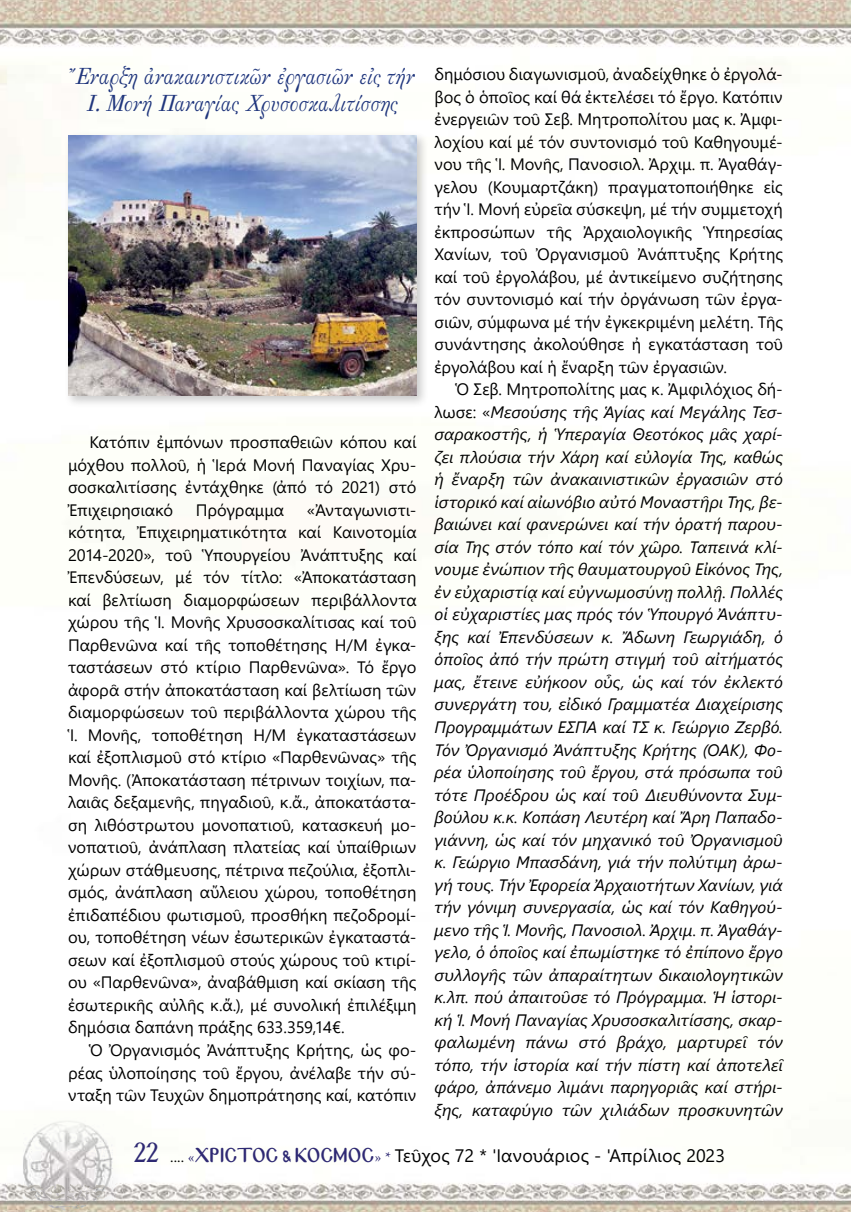
<style>
.page{position:relative;width:851px;height:1212px;background:#fff}
.page>*{position:absolute;margin:0;border:0;box-sizing:border-box;transform-origin:0 0}
.t1{font:24.75px/27px "GFS Solomos";letter-spacing:.005em;color:#20367d;text-align:center;scale:.91 1}
.t2{font:18px "Segoe UI";color:#000}
.t3{font:16.5px/22.5px "Segoe UI";color:#000;text-align:justify}
.t4{font:italic 16.5px/22.5px "Segoe UI";letter-spacing:.005em;color:#000;text-align:justify}
.s1{font-style:normal}
.s2{font-family:"Ag Symeon UC";font-size:30px;color:#2e2973}
.s3{font-family:"Minion Pro";font-size:15px}
.s4{font-family:"Minion Pro";font-size:15px;color:#2e2973}
.s5{font-family:"Mg Byzantine UC Pol Normal";font-size:17.55px;color:#2e2973}
</style>
<div class="page">
<img style="left:0;top:0;width:850px;height:543px">
<img style="left:0;top:1120px;width:850px;height:92px">
<div style="left:64px;top:131px;width:364px;height:276px;background:#000;opacity:.21"></div>
<img style="left:68px;top:135px;width:348px;height:260px">
<h1 class="t1" style="left:69px;top:64px;width:381px">Ἔναρξη ἀνακαινιστικῶν ἐργασιῶν εἰς τήν<br>Ι. Μονή Παναγίας Χρυσοσκαλιτίσσης</h1>
<p class="t3" style="left:68px;top:430px;width:350px;text-indent:21px">Κατόπιν ἐμπόνων προσπαθειῶν κόπου καί μόχθου πολλοῦ, ἡ Ἱερά Μονή Παναγίας Χρυ&shy;σοσκαλιτίσσης ἐντάχθηκε (ἀπό τό 2021) στό Ἐπιχειρησιακό</p>
<p class="t3" style="left:196px;top:497px;width:90px">Πρόγραμμα</p>
<p class="t3" style="left:68px;top:497px;width:350px;text-indent:239px">«Ἀνταγωνιστι&shy;κότητα, Ἐπιχειρηματικότητα καί Καινοτομία 2014-2020», τοῦ Ὑπουργείου Ἀνάπτυξης καί Ἐπενδύσεων, μέ τόν τίτλο: «Ἀποκατάσταση καί βελτίωση διαμορφώσεων περιβάλλοντα χώρου τῆς Ἱ. Μονῆς Χρυσοσκαλίτισας καί τοῦ Παρθενῶνα καί τῆς τοποθέτησης H/M ἐγκα&shy;ταστάσεων στό κτίριο Παρθενῶνα». Τό ἔργο ἀφορᾶ στήν ἀποκατάσταση καί βελτίωση τῶν διαμορφώσεων τοῦ περιβάλλοντα χώρου τῆς Ἱ. Μονῆς, τοποθέτηση Η/Μ ἐγκαταστάσεων καί ἐξοπλισμοῦ στό κτίριο «Παρθενῶνας» τῆς Μονῆς. (Ἀποκατάσταση πέτρινων τοιχίων, πα&shy;λαιᾶς δεξαμενῆς, πηγαδιοῦ, κ.ἄ., ἀποκατάστα&shy;ση λιθόστρωτου μονοπατιοῦ, κατασκευή μο&shy;νοπατιοῦ, ἀνάπλαση πλατείας καί ὑπαίθριων χώρων στάθμευσης, πέτρινα πεζούλια, ἐξοπλι&shy;σμός, ἀνάπλαση αὔλειου χώρου, τοποθέτηση ἐπιδαπέδιου φωτισμοῦ, προσθήκη πεζοδρομί&shy;ου, τοποθέτηση νέων ἐσωτερικῶν ἐγκαταστά&shy;σεων καί ἐξοπλισμοῦ στούς χώρους τοῦ κτιρί&shy;ου «Παρθενῶνα», ἀναβάθμιση καί σκίαση τῆς ἐσωτερικῆς αὐλῆς κ.ἄ.), μέ συνολική ἐπιλέξιμη δημόσια δαπάνη πράξης 633.359,14€.</p>
<p class="t3" style="left:68px;top:1037px;width:350px;text-indent:21px">Ὁ Ὀργανισμός Ἀνάπτυξης Κρήτης, ὡς φο&shy;ρέας ὑλοποίησης τοῦ ἔργου, ἀνέλαβε τήν σύ&shy;νταξη τῶν Τευχῶν δημοπράτησης καί, κατόπιν</p>
<p class="t3" style="left:434px;top:62px;width:350px">δημόσιου διαγωνισμοῦ, ἀναδείχθηκε ὁ ἐργολά&shy;βος ὁ ὁποῖος καί θά ἐκτελέσει τό ἔργο. Κατόπιν ἐνεργειῶν τοῦ Σεβ. Μητροπολίτου μας κ. Ἀμφι&shy;λοχίου καί μέ τόν συντονισμό τοῦ Καθηγουμέ&shy;νου τῆς Ἱ. Μονῆς, Πανοσιολ. Ἀρχιμ. π. Ἀγαθάγ&shy;γελου (Κουμαρτζάκη) πραγματοποιήθηκε εἰς τήν Ἱ. Μονή εὐρεῖα σύσκεψη, μέ τήν συμμετοχή ἐκπροσώπων τῆς Ἀρχαιολογικῆς Ὑπηρεσίας Χανίων, τοῦ Ὀργανισμοῦ Ἀνάπτυξης Κρήτης καί τοῦ ἐργολάβου, μέ ἀντικείμενο συζήτησης τόν συντονισμό καί τήν ὀργάνωση τῶν ἐργα&shy;σιῶν, σύμφωνα μέ τήν ἐγκεκριμένη μελέτη. Τῆς συνάντησης ἀκολούθησε ἠ εγκατάσταση τοῦ ἐργολάβου καί ἡ ἔναρξη τῶν ἐργασιῶν.</p>
<p class="t4" style="left:434px;top:376px;width:350px;text-indent:21px"><span class="s1">Ὁ Σεβ. Μητροπολίτης μας κ. Ἀμφιλόχιος δή&shy;λωσε: «</span>Μεσούσης τῆς Ἁγίας καί Μεγάλης Τεσ&shy;σαρακοστῆς, ἡ Ὑπεραγία Θεοτόκος μᾶς χαρί&shy;ζει πλούσια τήν Χάρη καί εὐλογία Της, καθώς ἡ ἔναρξη τῶν ἀνακαινιστικῶν ἐργασιῶν στό ἱστορικό καί αἰωνόβιο αὐτό Μοναστῆρι Της, βε&shy;βαιώνει καί φανερώνει καί τήν ὁρατή παρου&shy;σία Της στόν τόπο καί τόν χῶρο. Ταπεινά κλί&shy;νουμε ἐνώπιον τῆς θαυματουργοῦ Εἰκόνος Της, ἐν εὐχαριστίᾳ καί εὐγνωμοσύνῃ πολλῇ. Πολλές οἱ εὐχαριστίες μας πρός τόν Ὑπουργό Ἀνάπτυ&shy;ξης καί Ἐπενδύσεων κ. Ἄδωνη Γεωργιάδη, ὁ ὁποῖος ἀπό τήν πρώτη στιγμή τοῦ αἰτήματός μας, ἔτεινε εὐήκοον οὖς, ὡς καί τόν ἐκλεκτό συνεργάτη του, εἰδικό Γραμματέα Διαχείρισης Προγραμμάτων ΕΣΠΑ καί ΤΣ κ. Γεώργιο Ζερβό.<br>Τόν Ὀργανισμό Ἀνάπτυξης Κρήτης (ΟΑΚ), Φο&shy;ρέα ὑλοποίησης τοῦ ἔργου, στά πρόσωπα τοῦ τότε Προέδρου ὡς καί τοῦ Διευθύνοντα Συμ&shy;βούλου κ.κ. Κοπάση Λευτέρη καί Ἄρη Παπαδο&shy;γιάννη, ὡς καί τόν μηχανικό τοῦ Ὀργανισμοῦ κ. Γεώργιο Μπασδάνη, γιά τήν πολύτιμη ἀρω&shy;γή τους. Τήν Ἐφορεία Ἀρχαιοτήτων Χανίων, γιά τήν γόνιμη συνεργασία, ὡς καί τόν Καθηγού&shy;μενο τῆς Ἱ. Μονῆς, Πανοσιολ. Ἀρχιμ. π. Ἀγαθάγ&shy;γελο, ὁ ὁποῖος καί ἐπωμίστηκε τό ἐπίπονο ἔργο συλλογῆς τῶν ἀπαραίτητων δικαιολογητικῶν κ.λπ. πού ἀπαιτοῦσε τό Πρόγραμμα. Ἡ ἱστορι&shy;κή Ἱ. Μονή Παναγίας Χρυσοσκαλιτίσσης, σκαρ&shy;φαλωμένη πάνω στό βράχο, μαρτυρεῖ τόν τόπο, τήν ἱστορία καί τήν πίστη καί ἀποτελεῖ φάρο, ἀπάνεμο λιμάνι παρηγοριᾶς καί στήρι&shy;ξης, καταφύγιο τῶν χιλιάδων προσκυνητῶν</p>
<p class="t2" style="left:134px;top:1139px;width:592px"><span class="s2">22</span> <span class="s3">....</span> <span class="s4">«</span><span class="s5">ΧΡΙΣΤΟΣ &amp; ΚΟΣΜΟΣ</span><span class="s4">» *</span> Τεῦχος 72 * 'Ιανουάριος - 'Απρίλιος 2023</p>
</div>
